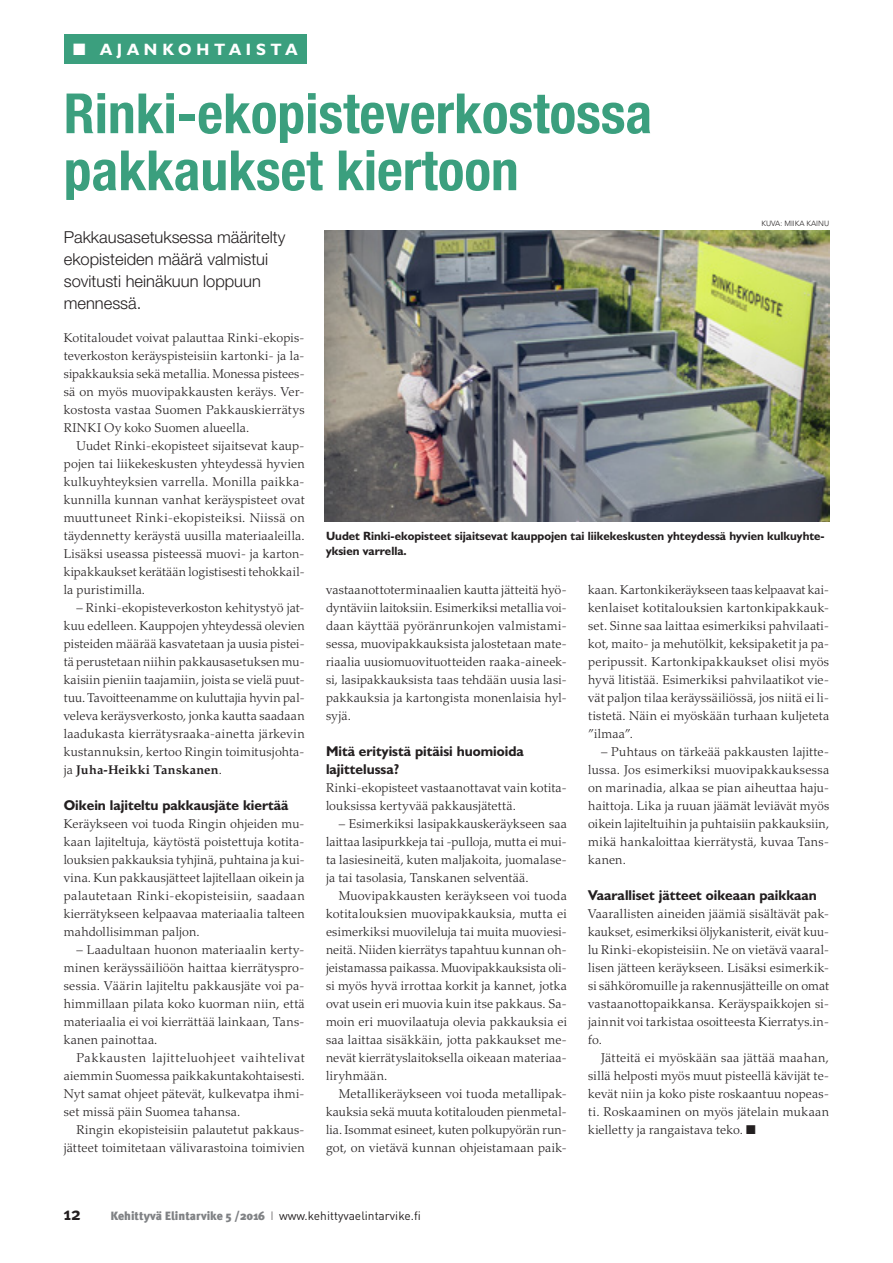
<style>
.page{position:relative;width:893px;height:1263px;background:#fff}
.page>*{position:absolute;margin:0;border:0;box-sizing:border-box;transform-origin:0 0}
.t1{font:700 condensed 55.5px/57px "Helvetica Neue LT Std";color:#3b9f7e}
.t2{font:700 18px "Meta Plus";color:#231f20}
.t3{font:300 16.5px/22px "Helvetica Neue";color:#231f20}
.t4{font:700 16.5px "Humanist 521 BT";letter-spacing:.3em;color:#fff}
.t5{font:700 14.25px/18px "Humanist 521 BT";color:#231f20}
.t6{font:300 12.75px/18px "Palatino";letter-spacing:.015em;color:#231f20;text-align:justify}
.t7{font:700 12px/15px "Humanist 521 BT";color:#231f20}
.t8{font:12px "DIN";color:#231f20}
.t9{font:300 7.5px "Avenir";color:#231f20}
.s1{font-weight:700}
.s2{font-family:"Meta Plus";font-weight:900;color:#808285}
.s3{font-family:"Helvetica Neue";font-weight:100;font-stretch:condensed}
</style>
<div class="page">
<div style="left:64px;top:34px;width:242px;height:30px;background:#3b9f7e"></div>
<img style="left:324px;top:230px;width:505px;height:292px">
<p class="t4" style="left:73px;top:40px;width:226px">■ AJANKOHTAISTA</p>
<h1 class="t1" style="left:64px;top:84px;width:590px">Rinki-ekopisteverkostossa pakkaukset kiertoon</h1>
<p class="t3" style="left:64px;top:225px;width:223px">Pakkausasetuksessa määritelty ekopisteiden määrä valmistui sovitusti heinäkuun loppuun mennessä.</p>
<p class="t6" style="left:64px;top:329px;width:242px">Kotitaloudet voivat palauttaa Rinki-ekopis&shy;teverkoston keräyspisteisiin kartonki- ja la&shy;sipakkauksia sekä metallia. Monessa pistees&shy;sä on myös muovipakkausten keräys. Ver&shy;kostosta vastaa Suomen Pakkauskierrätys RINKI Oy koko Suomen alueella.</p>
<p class="t6" style="left:64px;top:437px;width:242px;text-indent:13px">Uudet Rinki-ekopisteet sijaitsevat kaup&shy;pojen tai liikekeskusten yhteydessä hyvien kulkuyhteyksien varrella. Monilla paikka&shy;kunnilla kunnan vanhat keräyspisteet ovat muuttuneet Rinki-ekopisteiksi. Niissä on täydennetty keräystä uusilla materiaaleilla.<br>Lisäksi useassa pisteessä muovi- ja karton&shy;kipakkaukset kerätään logistisesti tehokkail&shy;la puristimilla.</p>
<p class="t6" style="left:64px;top:599px;width:242px;text-indent:13px">– Rinki-ekopisteverkoston kehitystyö jat&shy;kuu edelleen. Kauppojen yhteydessä olevien pisteiden määrää kasvatetaan ja uusia pistei&shy;tä perustetaan niihin pakkausasetuksen mu&shy;kaisiin pieniin taajamiin, joista se vielä puut&shy;tuu. Tavoitteenamme on kuluttajia hyvin pal&shy;veleva keräysverkosto, jonka kautta saadaan laadukasta kierrätysraaka-ainetta järkevin kustannuksin, kertoo Ringin toimitusjohta&shy;ja <span class="s1">Juha-Heikki Tanskanen</span>.</p>
<p class="t5" style="left:64px;top:796px;width:226px">Oikein lajiteltu pakkausjäte kiertää</p>
<p class="t6" style="left:64px;top:815px;width:242px">Keräykseen voi tuoda Ringin ohjeiden mu&shy;kaan lajiteltuja, käytöstä poistettuja kotita&shy;louksien pakkauksia tyhjinä, puhtaina ja kui&shy;vina. Kun pakkausjätteet lajitellaan oikein ja palautetaan Rinki-ekopisteisiin, saadaan kierrätykseen kelpaavaa materiaalia talteen mahdollisimman paljon.</p>
<p class="t6" style="left:64px;top:941px;width:242px;text-indent:13px">– Laadultaan huonon materiaalin kerty&shy;minen keräyssäiliöön haittaa kierrätyspro&shy;sessia. Väärin lajiteltu pakkausjäte voi pa&shy;himmillaan pilata koko kuorman niin, että materiaalia ei voi kierrättää lainkaan, Tans&shy;kanen painottaa.</p>
<p class="t6" style="left:64px;top:1049px;width:242px;text-indent:13px">Pakkausten lajitteluohjeet vaihtelivat aiemmin Suomessa paikkakuntakohtaisesti.<br>Nyt samat ohjeet pätevät, kulkevatpa ihmi&shy;set missä päin Suomea tahansa.</p>
<p class="t6" style="left:64px;top:1121px;width:242px;text-align:right">Ringin ekopisteisiin palautetut pakkaus&shy;jätteet toimitetaan välivarastoina toimivien</p>
<p class="t9" style="left:761px;top:219px;width:69px">KUVA: MIIKA KAINU</p>
<p class="t7" style="left:326px;top:528px;width:500px">Uudet Rinki-ekopisteet sijaitsevat kauppojen tai liikekeskusten yhteydessä hyvien kulkuyhte&shy;yksien varrella.</p>
<p class="t6" style="left:326px;top:581px;width:242px">vastaanottoterminaalien kautta jätteitä hyö&shy;dyntäviin laitoksiin. Esimerkiksi metallia voi&shy;daan käyttää pyöränrunkojen valmistami&shy;sessa, muovipakkauksista jalostetaan mate&shy;riaalia uusiomuovituotteiden raaka-aineek&shy;si, lasipakkauksista taas tehdään uusia lasi&shy;pakkauksia ja kartongista monenlaisia hyl&shy;syjä.</p>
<p class="t5" style="left:326px;top:742px;width:199px">Mitä erityistä pitäisi huomioida lajittelussa?</p>
<p class="t6" style="left:326px;top:779px;width:242px">Rinki-ekopisteet vastaanottavat vain kotita&shy;louksissa kertyvää pakkausjätettä.</p>
<p class="t6" style="left:326px;top:815px;width:242px;text-indent:13px">– Esimerkiksi lasipakkauskeräykseen saa laittaa lasipurkkeja tai -pulloja, mutta ei mui&shy;ta lasiesineitä, kuten maljakoita, juomalase&shy;ja tai tasolasia, Tanskanen selventää.</p>
<p class="t6" style="left:326px;top:887px;width:242px;text-indent:13px">Muovipakkausten keräykseen voi tuoda kotitalouksien muovipakkauksia, mutta ei esimerkiksi muovileluja tai muita muoviesi&shy;neitä. Niiden kierrätys tapahtuu kunnan oh&shy;jeistamassa paikassa. Muovipakkauksista oli&shy;si myös hyvä irrottaa korkit ja kannet, jotka ovat usein eri muovia kuin itse pakkaus. Sa&shy;moin eri muovilaatuja olevia pakkauksia ei saa laittaa sisäkkäin, jotta pakkaukset me&shy;nevät kierrätyslaitoksella oikeaan materiaa&shy;liryhmään.</p>
<p class="t6" style="left:326px;top:1085px;width:242px;text-indent:13px">Metallikeräykseen voi tuoda metallipak&shy;kauksia sekä muuta kotitalouden pienmetal&shy;lia. Isommat esineet, kuten polkupyörän run&shy;got, on vietävä kunnan ohjeistamaan paik-</p>
<p class="t6" style="left:588px;top:581px;width:242px">kaan. Kartonkikeräykseen taas kelpaavat kai&shy;kenlaiset kotitalouksien kartonkipakkauk&shy;set. Sinne saa laittaa esimerkiksi pahvilaati&shy;kot, maito- ja mehutölkit, keksipaketit ja pa&shy;peripussit. Kartonkipakkaukset olisi myös hyvä litistää. Esimerkiksi pahvilaatikot vie&shy;vät paljon tilaa keräyssäiliössä, jos niitä ei li&shy;tistetä. Näin ei myöskään turhaan kuljeteta ”ilmaa”.</p>
<p class="t6" style="left:588px;top:743px;width:242px;text-indent:13px">– Puhtaus on tärkeää pakkausten lajitte&shy;lussa. Jos esimerkiksi muovipakkauksessa on marinadia, alkaa se pian aiheuttaa haju&shy;haittoja. Lika ja ruuan jäämät leviävät myös oikein lajiteltuihin ja puhtaisiin pakkauksiin, mikä hankaloittaa kierrätystä, kuvaa Tans&shy;kanen.</p>
<p class="t5" style="left:588px;top:886px;width:230px">Vaaralliset jätteet oikeaan paikkaan</p>
<p class="t6" style="left:588px;top:905px;width:242px">Vaarallisten aineiden jäämiä sisältävät pak&shy;kaukset, esimerkiksi öljykanisterit, eivät kuu&shy;lu Rinki-ekopisteisiin. Ne on vietävä vaaral&shy;lisen jätteen keräykseen. Lisäksi esimerkik&shy;si sähköromuille ja rakennusjätteille on omat vastaanottopaikkansa. Keräyspaikkojen si&shy;jainnit voi tarkistaa osoitteesta Kierratys.in&shy;fo.</p>
<p class="t6" style="left:588px;top:1049px;width:242px;text-indent:13px">Jätteitä ei myöskään saa jättää maahan, sillä helposti myös muut pisteellä kävijät te&shy;kevät niin ja koko piste roskaantuu nopeas&shy;ti. Roskaaminen on myös jätelain mukaan kielletty ja rangaistava teko. ■</p>
<h2 class="t2" style="left:64px;top:1203px;width:19px">12</h2>
<p class="t8" style="left:111px;top:1208px;width:312px"><span class="s2">Kehittyvä Elintarvike 5 /2016</span> <span class="s3">I</span> www.kehittyvaelintarvike.fi</p>
</div>
